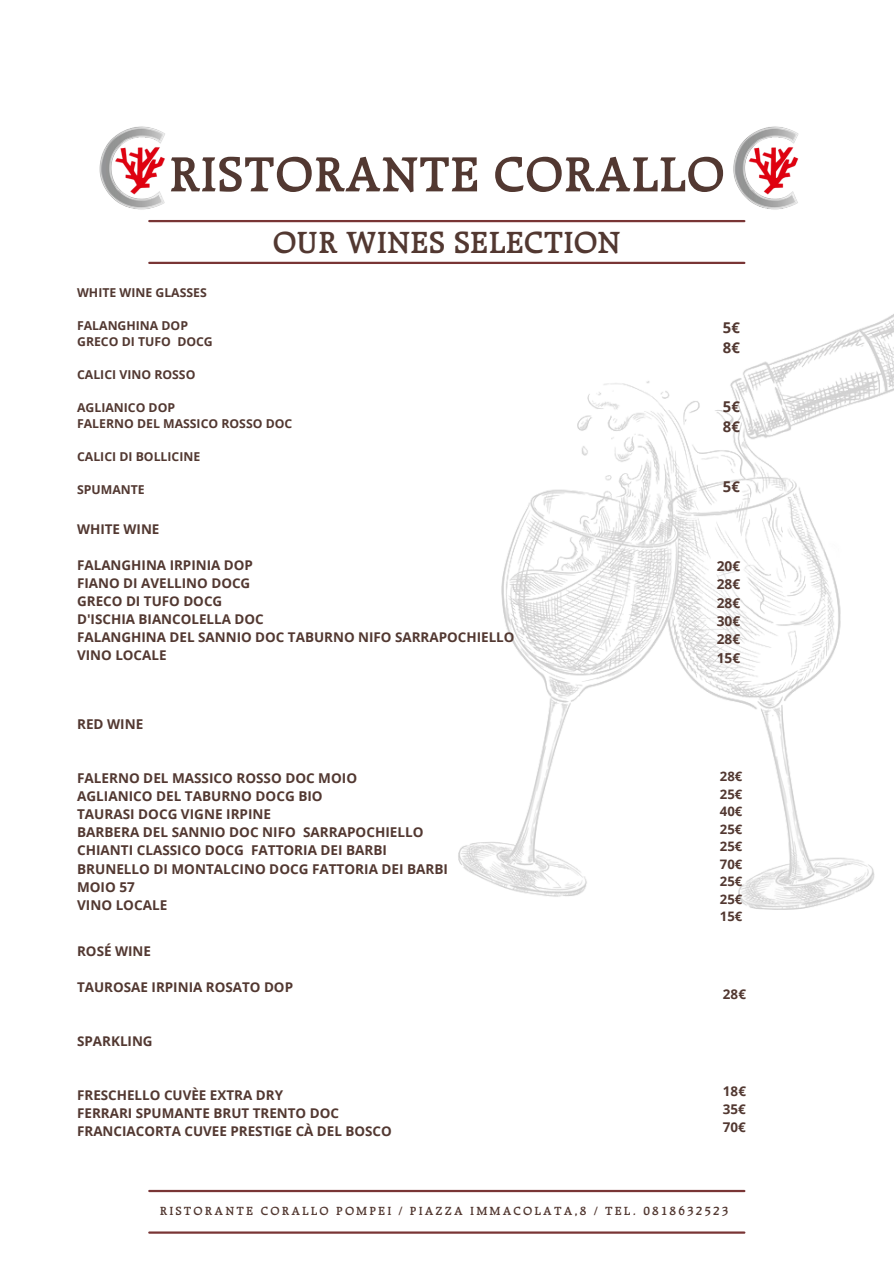
<style>
.page{position:relative;width:894px;height:1264px;background:#fff}
.page>*{position:absolute;margin:0;border:0;box-sizing:border-box;transform-origin:0 0}
.t1{font:600 53.1px "Raleigh";color:#523831}
.t2{font:600 33px "Raleigh";color:#523831}
.t3{font:700 14.85px/19.8px "Open Sans";color:#523831}
.t4{font:700 13.8px/18.3px "Open Sans";color:#523831;text-align:justify}
.t5{font:700 13.5px/17.9px "Open Sans";color:#523831}
.t6{font:700 13.05px "Open Sans";color:#523831}
.t7{font:600 12.75px "Raleigh";letter-spacing:.165em;color:#523831}
.t8{font:700 12.3px "Open Sans";color:#523831}
</style>
<div class="page">
<hr style="left:149px;top:220px;width:595px;height:2px;background:#793535">
<img style="left:417px;top:222px;width:476px;height:688px">
<hr style="left:149px;top:262px;width:595px;height:2px;background:#793535">
<hr style="left:149px;top:1231px;width:595px;height:2px;background:#793535">
<hr style="left:149px;top:1189px;width:595px;height:3px;background:#793535">
<img style="left:99px;top:126px;width:112px;height:97px">
<img style="left:687px;top:126px;width:157px;height:121px">
<p class="t1" style="left:169px;top:145px;width:557px">RISTORANTE CORALLO</p>
<p class="t2" style="left:273px;top:224px;width:349px">OUR WINES SELECTION</p>
<p class="t8" style="left:77px;top:284px;width:131px">WHITE WINE GLASSES</p>
<p class="t8" style="left:77px;top:317px;width:112px">FALANGHINA DOP</p>
<p class="t8" style="left:77px;top:333px;width:137px">GRECO DI TUFO DOCG</p>
<p class="t8" style="left:77px;top:366px;width:120px">CALICI VINO ROSSO</p>
<p class="t8" style="left:77px;top:399px;width:99px">AGLIANICO DOP</p>
<p class="t8" style="left:77px;top:415px;width:217px">FALERNO DEL MASSICO ROSSO DOC</p>
<p class="t8" style="left:77px;top:448px;width:125px">CALICI DI BOLLICINE</p>
<h3 class="t8" style="left:77px;top:480px;width:69px">SPUMANTE</h3>
<h3 class="t3" style="left:722px;top:317px;width:18px">5€<br>8€</h3>
<h3 class="t3" style="left:722px;top:396px;width:18px">5€<br>8€</h3>
<h3 class="t3" style="left:722px;top:476px;width:18px">5€</h3>
<h4 class="t5" style="left:77px;top:520px;width:84px">WHITE WINE</h4>
<h4 class="t5" style="left:77px;top:556px;width:439px">FALANGHINA IRPINIA DOP<br>FIANO DI AVELLINO DOCG<br>GRECO DI TUFO DOCG<br>D'ISCHIA BIANCOLELLA DOC<br>FALANGHINA DEL SANNIO DOC TABURNO NIFO SARRAPOCHIELLO<br>VINO LOCALE</h4>
<h2 class="t4" style="left:716px;top:556px;width:25px">20€ 28€ 28€ 30€ 28€ 15€</h2>
<p class="t5" style="left:77px;top:715px;width:68px">RED WINE</p>
<p class="t5" style="left:77px;top:769px;width:372px">FALERNO DEL MASSICO ROSSO DOC MOIO<br>AGLIANICO DEL TABURNO DOCG BIO<br>TAURASI DOCG VIGNE IRPINE<br>BARBERA DEL SANNIO DOC NIFO SARRAPOCHIELLO<br>CHIANTI CLASSICO DOCG FATTORIA DEI BARBI<br>BRUNELLO DI MONTALCINO DOCG FATTORIA DEI BARBI<br>MOIO 57<br>VINO LOCALE</p>
<p class="t6" style="left:719px;top:767px;width:24px">28€</p>
<p class="t6" style="left:719px;top:784px;width:24px">25€</p>
<p class="t6" style="left:719px;top:802px;width:24px">40€</p>
<p class="t6" style="left:719px;top:819px;width:24px">25€</p>
<p class="t6" style="left:719px;top:837px;width:24px">25€</p>
<p class="t6" style="left:719px;top:854px;width:24px">70€</p>
<h3 class="t6" style="left:719px;top:872px;width:24px">25€</h3>
<h3 class="t6" style="left:719px;top:889px;width:24px">25€</h3>
<h3 class="t6" style="left:719px;top:907px;width:24px">15€</h3>
<p class="t5" style="left:77px;top:942px;width:75px">ROSÉ WINE</p>
<p class="t5" style="left:77px;top:978px;width:217px">TAUROSAE IRPINIA ROSATO DOP</p>
<p class="t5" style="left:77px;top:1031px;width:77px">SPARKLING</p>
<p class="t5" style="left:77px;top:1085px;width:316px">FRESCHELLO CUVÈE EXTRA DRY<br>FERRARI SPUMANTE BRUT TRENTO DOC<br>FRANCIACORTA CUVEE PRESTIGE CÀ DEL BOSCO</p>
<p class="t5" style="left:722px;top:985px;width:24px">28€</p>
<h4 class="t5" style="left:722px;top:1081px;width:24px;text-align:justify">18€ 35€ 70€</h4>
<h4 class="t7" style="left:160px;top:1203px;width:570px">RISTORANTE CORALLO POMPEI / PIAZZA IMMACOLATA,8 / TEL. 0818632523</h4>
</div>
